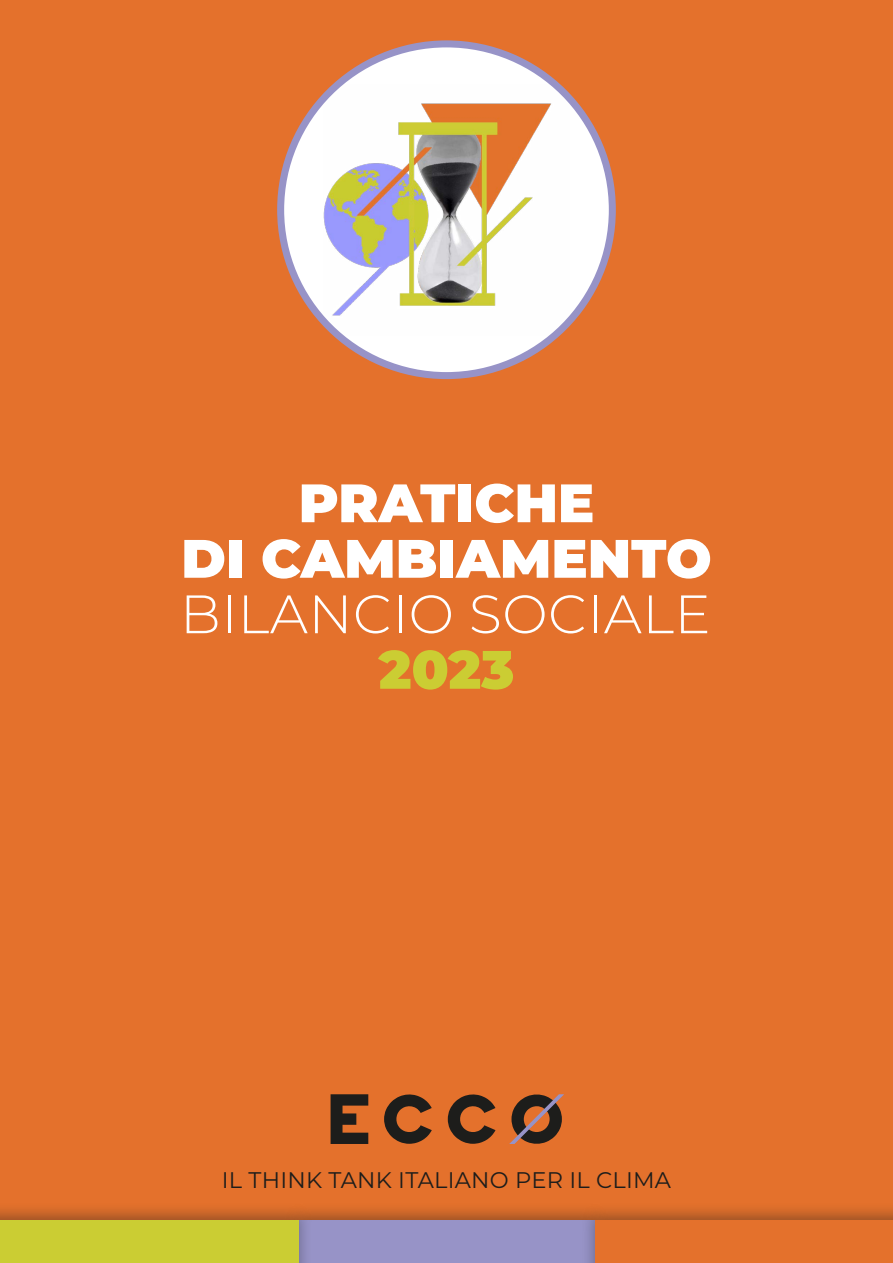
<style>
.page{position:relative;width:893px;height:1263px;background:#e4712c}
.page>*{position:absolute;margin:0;border:0;box-sizing:border-box;transform-origin:0 0}
.t1{font:900 54px/55.5px "Montserrat";color:#fff;text-align:center}
.t2{font:300 54px "Montserrat";letter-spacing:.01em;color:#fff}
.t3{font:900 54px "Montserrat";color:#cbcd33}
.t4{font:22.65px "Montserrat";letter-spacing:.01em;color:#1d1d1b}
</style>
<div class="page">
<div style="left:281px;top:44px;width:331px;height:332px;background:#fff;border-radius:50%"></div>
<img style="left:322px;top:83px;width:248px;height:253px">
<div style="left:284px;top:1202px;width:325px;height:61px;background:#1d1d1b;opacity:.41"></div>
<div style="left:298px;top:1220px;width:297px;height:43px;background:#9793c7"></div>
<div style="left:581px;top:1202px;width:312px;height:61px;background:#1d1d1b;opacity:.41"></div>
<div style="left:595px;top:1220px;width:298px;height:43px;background:#e4712c"></div>
<div style="left:0;top:1202px;width:312px;height:61px;background:#1d1d1b;opacity:.41"></div>
<div style="left:0;top:1220px;width:298px;height:43px;background:#cbcd33"></div>
<svg style="left:384px;top:1094px;width:48px;height:50px"></svg>
<svg style="left:448px;top:1094px;width:47px;height:50px"></svg>
<svg style="left:331px;top:1094px;width:37px;height:50px"></svg>
<svg style="left:509px;top:1094px;width:55px;height:50px"></svg>
<h1 class="t1" style="left:181px;top:472px;width:532px">PRATICHE<br>DI CAMBIAMENTO</h1>
<h1 class="t2" style="left:180px;top:577px;width:532px">BILANCIO SOCIALE</h1>
<h1 class="t3" style="left:379px;top:629px;width:137px">2023</h1>
<p class="t4" style="left:222px;top:1164px;width:451px">IL THINK TANK ITALIANO PER IL CLIMA</p>
</div>
